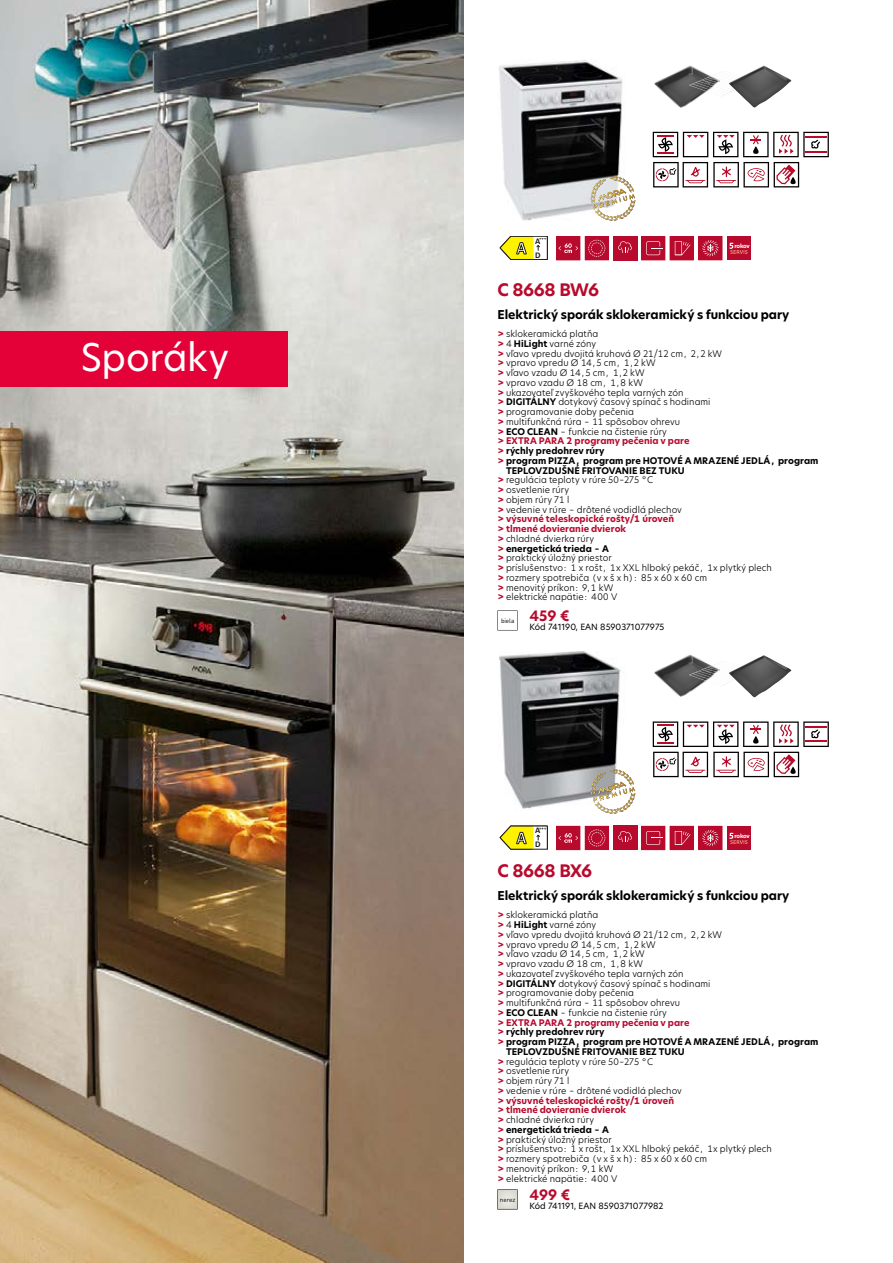
<style>
.page{position:relative;width:893px;height:1263px;background:#fff}
.page>*{position:absolute;margin:0;border:0;box-sizing:border-box;transform-origin:0 0}
.t1{font:37.35px "New Hero";letter-spacing:-.01em;color:#fff}
.t2{font:700 16.95px "New Hero";letter-spacing:-.045em;color:#b80a2c}
.t3{font:700 14.1px "New Hero";color:#b80a2c}
.t4{font:700 12px "New Hero";letter-spacing:-.005em;color:#000}
.t5{font:300 9px "New Hero";letter-spacing:.005em;color:#000}
.t6{font:700 9px "New Hero";letter-spacing:.005em;color:#000}
.t7{font:700 9px "New Hero";letter-spacing:.005em;color:#b80a2c}
.t8{font:700 8.7px "Calibri";color:#1d1d1b}
.t9{font:8.4px "New Hero";color:#000}
.t10{font:6.3px "DIN Pro";letter-spacing:-.01em;color:#000}
.t11{font:700 5.55px "New Hero";letter-spacing:-.04em;color:#fff}
.t12{font:700 4.8px "Calibri";color:#1d1d1b}
.s1{font-size:8.7px}
.s2{font-weight:700;color:#b80a2c}
.s3{font-weight:700}
.s4{color:#b80a2c}
</style>
<div class="page">
<img style="left:0;top:0;width:463px;height:1263px">
<svg style="left:497px;top:610px;width:20px;height:20px"></svg>
<svg style="left:497px;top:1189px;width:20px;height:20px"></svg>
<div style="left:0;top:332px;width:287px;height:55px;background:#e40138"></div>
<img style="left:654px;top:65px;width:47px;height:43px">
<img style="left:689px;top:71px;width:39px;height:26px">
<img style="left:729px;top:65px;width:62px;height:42px">
<img style="left:654px;top:654px;width:49px;height:43px">
<img style="left:689px;top:661px;width:38px;height:26px">
<img style="left:729px;top:655px;width:62px;height:42px">
<img style="left:498px;top:60px;width:125px;height:161px">
<div style="left:613px;top:236px;width:24px;height:24px;background:#b80a2c"></div>
<svg style="left:618px;top:241px;width:14px;height:12px"></svg>
<div style="left:613px;top:826px;width:24px;height:24px;background:#b80a2c"></div>
<svg style="left:618px;top:831px;width:14px;height:11px"></svg>
<svg style="left:556px;top:236px;width:53px;height:24px"></svg>
<svg style="left:556px;top:826px;width:53px;height:24px"></svg>
<svg style="left:500px;top:236px;width:47px;height:24px"></svg>
<svg style="left:500px;top:826px;width:47px;height:23px"></svg>
<svg style="left:641px;top:236px;width:81px;height:24px;background:#c43450"></svg>
<svg style="left:641px;top:826px;width:81px;height:24px;background:#c43450"></svg>
<svg style="left:653px;top:132px;width:176px;height:55px"></svg>
<svg style="left:653px;top:721px;width:176px;height:56px"></svg>
<img style="left:499px;top:651px;width:122px;height:158px">
<svg style="left:591px;top:769px;width:44px;height:45px"></svg>
<svg style="left:591px;top:176px;width:44px;height:45px"></svg>
<div style="left:727px;top:236px;width:24px;height:24px;background:#b80a2d"></div>
<svg style="left:729px;top:243px;width:19px;height:11px"></svg>
<div style="left:727px;top:826px;width:24px;height:24px;background:#b80a2d"></div>
<svg style="left:729px;top:833px;width:19px;height:11px"></svg>
<h1 class="t1" style="left:81px;top:332px;width:150px">Sporáky</h1>
<p class="t12" style="left:535px;top:235px;width:13px"><span class="s1">A</span>+++</p>
<p class="t8" style="left:535px;top:249px;width:7px">D</p>
<p class="t11" style="left:734px;top:242px;width:17px">rokov</p>
<h2 class="t2" style="left:497px;top:278px;width:103px">C 8668 BW6</h2>
<h3 class="t4" style="left:497px;top:306px;width:293px">Elektrický sporák sklokeramický s funkciou pary</h3>
<p class="t5" style="left:497px;top:328px;width:102px"><span class="s2">&gt;</span> sklokeramická platňa</p>
<p class="t5" style="left:497px;top:337px;width:100px"><span class="s2">&gt;</span> 4 <span class="s3">HiLight</span> varné zóny</p>
<p class="t5" style="left:497px;top:347px;width:226px"><span class="s2">&gt;</span> vľavo vpredu dvojitá kruhová Ø 21/12 cm, 2,2 kW</p>
<p class="t5" style="left:497px;top:357px;width:160px"><span class="s2">&gt;</span> vpravo vpredu Ø 14,5 cm, 1,2 kW</p>
<p class="t5" style="left:497px;top:367px;width:149px"><span class="s2">&gt;</span> vľavo vzadu Ø 14,5 cm, 1,2 kW</p>
<p class="t5" style="left:497px;top:376px;width:147px"><span class="s2">&gt;</span> vpravo vzadu Ø 18 cm, 1,8 kW</p>
<p class="t5" style="left:497px;top:386px;width:187px"><span class="s2">&gt;</span> ukazovateľ zvyškového tepla varných zón</p>
<p class="t5" style="left:497px;top:396px;width:215px"><span class="s2">&gt;</span> <span class="s3">DIGITÁLNY</span> dotykový časový spínač s hodinami</p>
<p class="t5" style="left:497px;top:406px;width:138px"><span class="s2">&gt;</span> programovanie doby pečenia</p>
<p class="t5" style="left:497px;top:415px;width:184px"><span class="s2">&gt;</span> multifunkčná rúra – 11 spôsobov ohrevu</p>
<p class="t5" style="left:497px;top:425px;width:171px"><span class="s2">&gt;</span> <span class="s3">ECO CLEAN</span> – funkcie na čistenie rúry</p>
<p class="t7" style="left:497px;top:435px;width:193px">&gt; EXTRA PARA 2 programy pečenia v pare</p>
<p class="t6" style="left:497px;top:445px;width:108px"><span class="s4">&gt;</span> rýchly predohrev rúry</p>
<p class="t6" style="left:497px;top:454px;width:322px"><span class="s4">&gt;</span> program PIZZA, program pre HOTOVÉ A MRAZENÉ JEDLÁ, program</p>
<p class="t6" style="left:506px;top:464px;width:180px">TEPLOVZDUŠNÉ FRITOVANIE BEZ TUKU</p>
<p class="t5" style="left:497px;top:474px;width:157px"><span class="s2">&gt;</span> regulácia teploty v rúre 50–275 °C</p>
<p class="t5" style="left:497px;top:484px;width:73px"><span class="s2">&gt;</span> osvetlenie rúry</p>
<p class="t5" style="left:497px;top:493px;width:73px"><span class="s2">&gt;</span> objem rúry 71 l</p>
<p class="t5" style="left:497px;top:503px;width:186px"><span class="s2">&gt;</span> vedenie v rúre – drôtené vodidlá plechov</p>
<p class="t7" style="left:497px;top:513px;width:178px">&gt; výsuvné teleskopické rošty/1 úroveň</p>
<p class="t7" style="left:497px;top:523px;width:130px">&gt; tlmené dovieranie dvierok</p>
<p class="t5" style="left:497px;top:532px;width:98px"><span class="s2">&gt;</span> chladné dvierka rúry</p>
<p class="t6" style="left:497px;top:542px;width:113px"><span class="s4">&gt;</span> energetická trieda – A</p>
<p class="t5" style="left:497px;top:552px;width:116px"><span class="s2">&gt;</span> praktický úložný priestor</p>
<p class="t5" style="left:497px;top:562px;width:276px"><span class="s2">&gt;</span> príslušenstvo: 1 x rošt, 1x XXL hlboký pekáč, 1x plytký plech</p>
<p class="t5" style="left:497px;top:571px;width:211px"><span class="s2">&gt;</span> rozmery spotrebiča (v x š x h): 85 x 60 x 60 cm</p>
<p class="t5" style="left:497px;top:581px;width:117px"><span class="s2">&gt;</span> menovitý príkon: 9,1 kW</p>
<p class="t5" style="left:497px;top:591px;width:121px"><span class="s2">&gt;</span> elektrické napätie: 400 V</p>
<p class="t10" style="left:501px;top:616px;width:15px">biela</p>
<h3 class="t3" style="left:529px;top:606px;width:42px">459 €</h3>
<p class="t9" style="left:529px;top:622px;width:136px">Kód 741190, EAN 8590371077975</p>
<p class="t12" style="left:535px;top:825px;width:13px"><span class="s1">A</span>+++</p>
<p class="t8" style="left:535px;top:838px;width:7px">D</p>
<p class="t11" style="left:734px;top:832px;width:17px">rokov</p>
<h2 class="t2" style="left:497px;top:859px;width:96px">C 8668 BX6</h2>
<h3 class="t4" style="left:497px;top:887px;width:293px">Elektrický sporák sklokeramický s funkciou pary</h3>
<p class="t5" style="left:497px;top:909px;width:102px"><span class="s2">&gt;</span> sklokeramická platňa</p>
<p class="t5" style="left:497px;top:919px;width:100px"><span class="s2">&gt;</span> 4 <span class="s3">HiLight</span> varné zóny</p>
<p class="t5" style="left:497px;top:928px;width:226px"><span class="s2">&gt;</span> vľavo vpredu dvojitá kruhová Ø 21/12 cm, 2,2 kW</p>
<p class="t5" style="left:497px;top:938px;width:160px"><span class="s2">&gt;</span> vpravo vpredu Ø 14,5 cm, 1,2 kW</p>
<p class="t5" style="left:497px;top:948px;width:149px"><span class="s2">&gt;</span> vľavo vzadu Ø 14,5 cm, 1,2 kW</p>
<p class="t5" style="left:497px;top:958px;width:147px"><span class="s2">&gt;</span> vpravo vzadu Ø 18 cm, 1,8 kW</p>
<p class="t5" style="left:497px;top:967px;width:187px"><span class="s2">&gt;</span> ukazovateľ zvyškového tepla varných zón</p>
<p class="t5" style="left:497px;top:977px;width:215px"><span class="s2">&gt;</span> <span class="s3">DIGITÁLNY</span> dotykový časový spínač s hodinami</p>
<p class="t5" style="left:497px;top:987px;width:138px"><span class="s2">&gt;</span> programovanie doby pečenia</p>
<p class="t5" style="left:497px;top:997px;width:184px"><span class="s2">&gt;</span> multifunkčná rúra – 11 spôsobov ohrevu</p>
<p class="t5" style="left:497px;top:1006px;width:171px"><span class="s2">&gt;</span> <span class="s3">ECO CLEAN</span> – funkcie na čistenie rúry</p>
<p class="t7" style="left:497px;top:1016px;width:193px">&gt; EXTRA PARA 2 programy pečenia v pare</p>
<p class="t6" style="left:497px;top:1026px;width:108px"><span class="s4">&gt;</span> rýchly predohrev rúry</p>
<p class="t6" style="left:497px;top:1036px;width:322px"><span class="s4">&gt;</span> program PIZZA, program pre HOTOVÉ A MRAZENÉ JEDLÁ, program</p>
<p class="t6" style="left:506px;top:1045px;width:180px">TEPLOVZDUŠNÉ FRITOVANIE BEZ TUKU</p>
<p class="t5" style="left:497px;top:1055px;width:157px"><span class="s2">&gt;</span> regulácia teploty v rúre 50–275 °C</p>
<p class="t5" style="left:497px;top:1065px;width:73px"><span class="s2">&gt;</span> osvetlenie rúry</p>
<p class="t5" style="left:497px;top:1075px;width:73px"><span class="s2">&gt;</span> objem rúry 71 l</p>
<p class="t5" style="left:497px;top:1084px;width:186px"><span class="s2">&gt;</span> vedenie v rúre – drôtené vodidlá plechov</p>
<p class="t7" style="left:497px;top:1094px;width:178px">&gt; výsuvné teleskopické rošty/1 úroveň</p>
<p class="t7" style="left:497px;top:1104px;width:130px">&gt; tlmené dovieranie dvierok</p>
<p class="t5" style="left:497px;top:1114px;width:98px"><span class="s2">&gt;</span> chladné dvierka rúry</p>
<p class="t6" style="left:497px;top:1123px;width:113px"><span class="s4">&gt;</span> energetická trieda – A</p>
<p class="t5" style="left:497px;top:1133px;width:116px"><span class="s2">&gt;</span> praktický úložný priestor</p>
<p class="t5" style="left:497px;top:1143px;width:276px"><span class="s2">&gt;</span> príslušenstvo: 1 x rošt, 1x XXL hlboký pekáč, 1x plytký plech</p>
<p class="t5" style="left:497px;top:1153px;width:211px"><span class="s2">&gt;</span> rozmery spotrebiča (v x š x h): 85 x 60 x 60 cm</p>
<p class="t5" style="left:497px;top:1162px;width:117px"><span class="s2">&gt;</span> menovitý príkon: 9,1 kW</p>
<p class="t5" style="left:497px;top:1172px;width:121px"><span class="s2">&gt;</span> elektrické napätie: 400 V</p>
<p class="t10" style="left:500px;top:1195px;width:17px">nerez</p>
<h3 class="t3" style="left:529px;top:1185px;width:42px">499 €</h3>
<p class="t9" style="left:529px;top:1200px;width:136px">Kód 741191, EAN 8590371077982</p>
</div>
